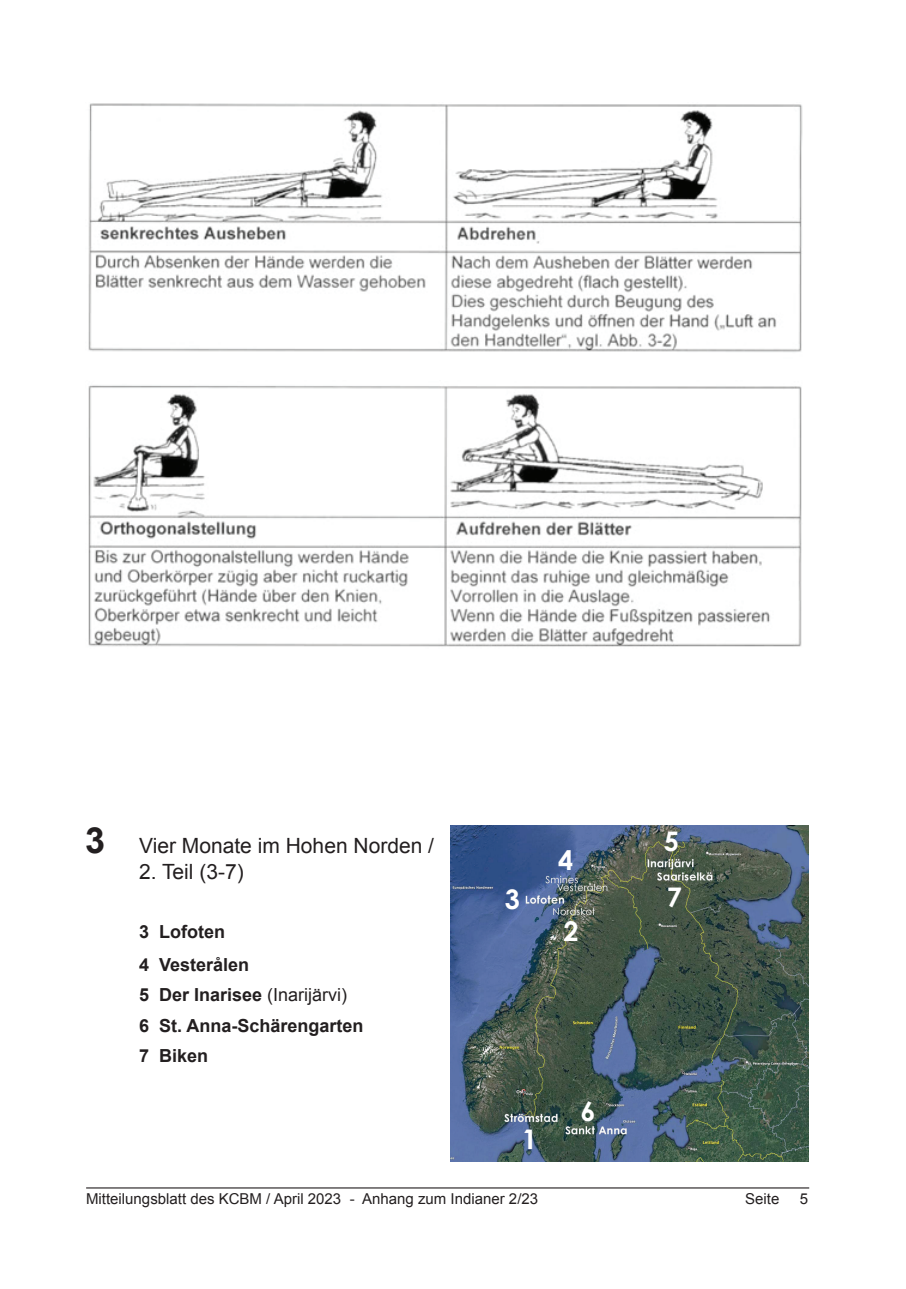
<style>
.page{position:relative;width:906px;height:1289px;background:#fff}
.page>*{position:absolute;margin:0;border:0;box-sizing:border-box;transform-origin:0 0}
.t1{font:700 27px "Century Gothic";color:#fff}
.t2{font:21px "Arial";color:#231f20}
.t3{font:700 18px/30.2px "Arial";color:#231f20}
.t4{font:15px "Arial";color:#231f20}
.s1{font-weight:700;font-size:36px}
.s2{font-weight:400}
</style>
<div class="page">
<hr style="left:86px;top:1187px;width:723px;height:1px;background:#231f20">
<img style="left:88px;top:103px;width:715px;height:544px">
<img style="left:451px;top:825px;width:357px;height:336px">
<p class="t2" style="left:85px;top:832px;width:350px"><span class="s1">3</span> Vier Monate im Hohen Norden /</p>
<p class="t2" style="left:139px;top:857px;width:106px">2. Teil (3-7)</p>
<p class="t3" style="left:139px;top:914px;width:112px;line-height:33.8px">3 Lofoten<br>4 Vesterålen</p>
<p class="t3" style="left:139px;top:980px;width:226px">5 Der Inarisee <span class="s2">(Inarijärvi)<br></span>6 St. Anna-Schärengarten<br>7 Biken</p>
<h1 class="t1" style="left:558px;top:843px;width:17px">4</h1>
<h1 class="t1" style="left:664px;top:824px;width:17px">5</h1>
<h1 class="t1" style="left:505px;top:882px;width:17px">3</h1>
<h1 class="t1" style="left:667px;top:880px;width:17px">7</h1>
<h1 class="t1" style="left:563px;top:914px;width:17px">2</h1>
<h1 class="t1" style="left:522px;top:1121px;width:17px">1</h1>
<h1 class="t1" style="left:580px;top:1094px;width:17px">6</h1>
<p class="t4" style="left:86px;top:1188px;width:453px">Mitteilungsblatt des KCBM / April 2023 - Anhang zum Indianer 2/23</p>
<p class="t4" style="left:745px;top:1188px;width:36px">Seite</p>
<p class="t4" style="left:800px;top:1188px;width:10px">5</p>
</div>
